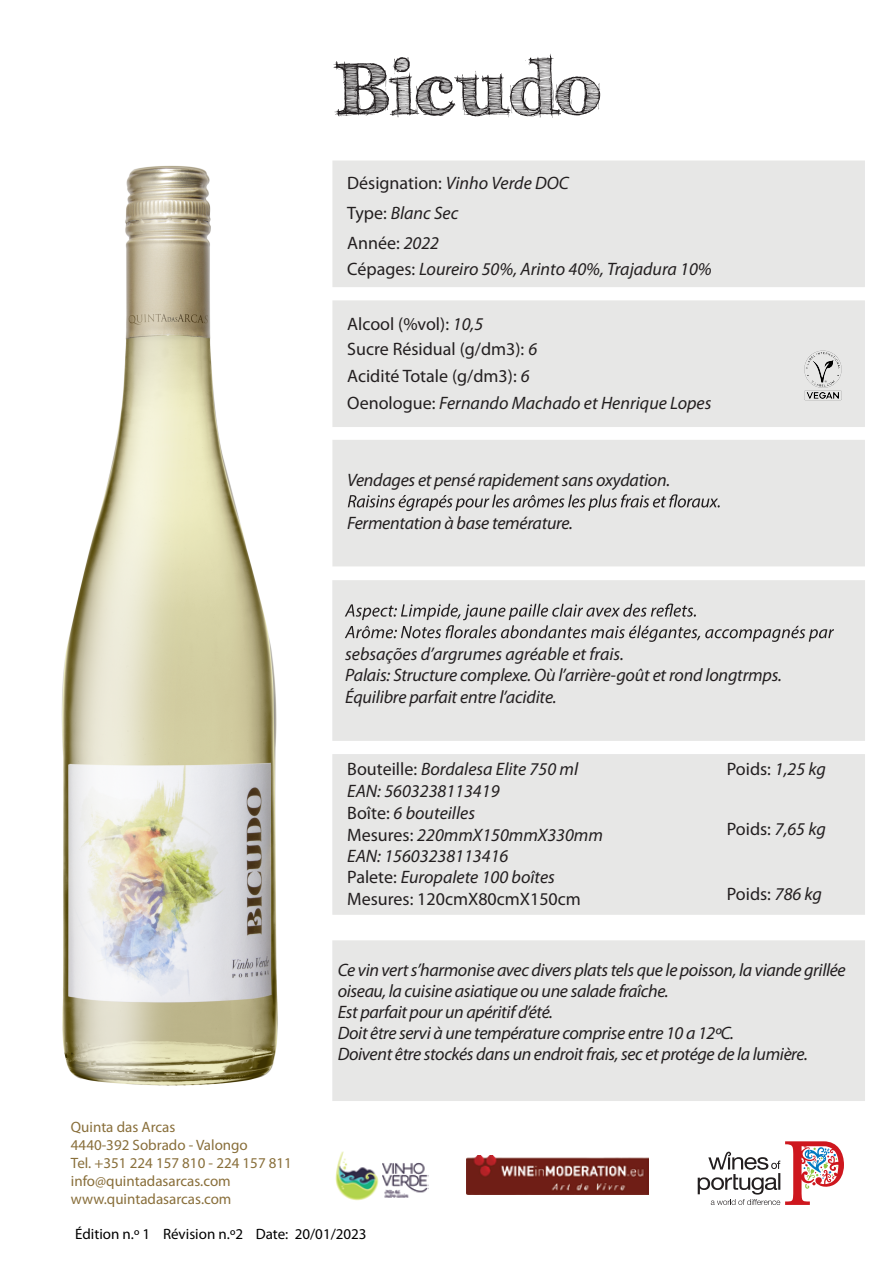
<style>
.page{position:relative;width:893px;height:1263px;background:#fff}
.page>*{position:absolute;margin:0;border:0;box-sizing:border-box;transform-origin:0 0}
.t1{font:italic 18px/21.6px "Myriad Pro";letter-spacing:-.015em;color:#231f20}
.t2{font:18px/24.3px "Myriad Pro";color:#231f20}
.t3{font:15px/18px "Myriad Pro";color:#896f3b}
.t4{font:15px "Myriad Pro";color:#000}
.s1{font-style:normal}
.s2{font-style:italic}
</style>
<div class="page">
<img style="left:61px;top:165px;width:284px;height:921px">
<div style="left:332px;top:580px;width:533px;height:161px;background:#e7e7e6"></div>
<div style="left:332px;top:160px;width:533px;height:127px;background:#e7e7e6;border:2px solid #e7e7e6"></div>
<div style="left:332px;top:300px;width:533px;height:127px;background:#e7e7e6"></div>
<div style="left:332px;top:440px;width:533px;height:126px;background:#e7e7e6"></div>
<div style="left:332px;top:754px;width:533px;height:161px;background:#e7e7e6"></div>
<svg style="left:348px;top:494px;width:372px;height:17px"></svg>
<svg style="left:345px;top:603px;width:489px;height:39px"></svg>
<div style="left:332px;top:940px;width:533px;height:161px;background:#e7e7e6"></div>
<svg style="left:333px;top:54px;width:267px;height:64px"></svg>
<svg style="left:698px;top:1141px;width:146px;height:64px"></svg>
<img style="left:466px;top:1155px;width:182px;height:39px">
<img style="left:335px;top:1151px;width:93px;height:49px">
<img style="left:804px;top:350px;width:38px;height:51px">
<p class="t1" style="left:347px;top:168px;width:223px;line-height:29.8px"><span class="s1">Désignation:</span> Vinho Verde DOC<br><span class="s1">Type:</span> Blanc Sec<br><span class="s1">Année:</span> 2022</p>
<p class="t1" style="left:347px;top:257px;width:366px"><span class="s1">Cépages:</span> Loureiro 50%, Arinto 40%, Trajadura 10%</p>
<p class="t2" style="left:347px;top:312px;width:192px">Alcool (%vol): <span class="s2">10,5<br></span>Sucre Résidual (g/dm3): <span class="s2">6</span></p>
<p class="t2" style="left:347px;top:362px;width:366px;line-height:27.3px">Acidité Totale (g/dm3): <span class="s2">6<br></span>Oenologue: <span class="s2">Fernando Machado et Henrique Lopes</span></p>
<p class="t1" style="left:347px;top:469px;width:324px">Vendages et pensé rapidement sans oxydation.</p>
<p class="t1" style="left:347px;top:512px;width:227px">Fermentation à base temérature.</p>
<p class="t1" style="left:345px;top:643px;width:438px">sebsações d’argrumes agréable et frais.<br>Palais: Structure complexe. Où l’arrière-goût et rond longtrmps.<br>Équilibre parfait entre l’acidite.</p>
<p class="t1" style="left:347px;top:758px;width:257px"><span class="s1">Bouteille:</span> Bordalesa Elite 750 ml<br>EAN: 5603238113419<br><span class="s1">Boîte:</span> 6 bouteilles<br><span class="s1">Mesures:</span> 220mmX150mmX330mm<br>EAN: 15603238113416<br><span class="s1">Palete:</span> Europalete 100 boîtes<br><span class="s1">Mesures: 120cmX80cmX150cm</span></p>
<p class="t2" style="left:727px;top:758px;width:101px">Poids: <span class="s2">1,25 kg</span></p>
<p class="t2" style="left:727px;top:818px;width:101px">Poids: <span class="s2">7,65 kg</span></p>
<p class="t2" style="left:727px;top:882px;width:97px">Poids: <span class="s2">786 kg</span></p>
<p class="t1" style="left:338px;top:959px;width:509px;line-height:21px">Ce vin vert s’harmonise avec divers plats tels que le poisson, la viande grillée oiseau, la cuisine asiatique ou une salade fraîche.<br>Est parfait pour un apéritif d’été.<br>Doit être servi à une température comprise entre 10 a 12ºC.<br>Doivent être stockés dans un endroit frais, sec et protége de la lumière.</p>
<p class="t3" style="left:71px;top:1118px;width:223px">Quinta das Arcas<br>4440-392 Sobrado - Valongo<br>Tel. +351 224 157 810 - 224 157 811 info@quintadasarcas.com www.quintadasarcas.com</p>
<p class="t4" style="left:75px;top:1225px;width:293px">Édition n.º 1 Révision n.º2 Date: 20/01/2023</p>
</div>
